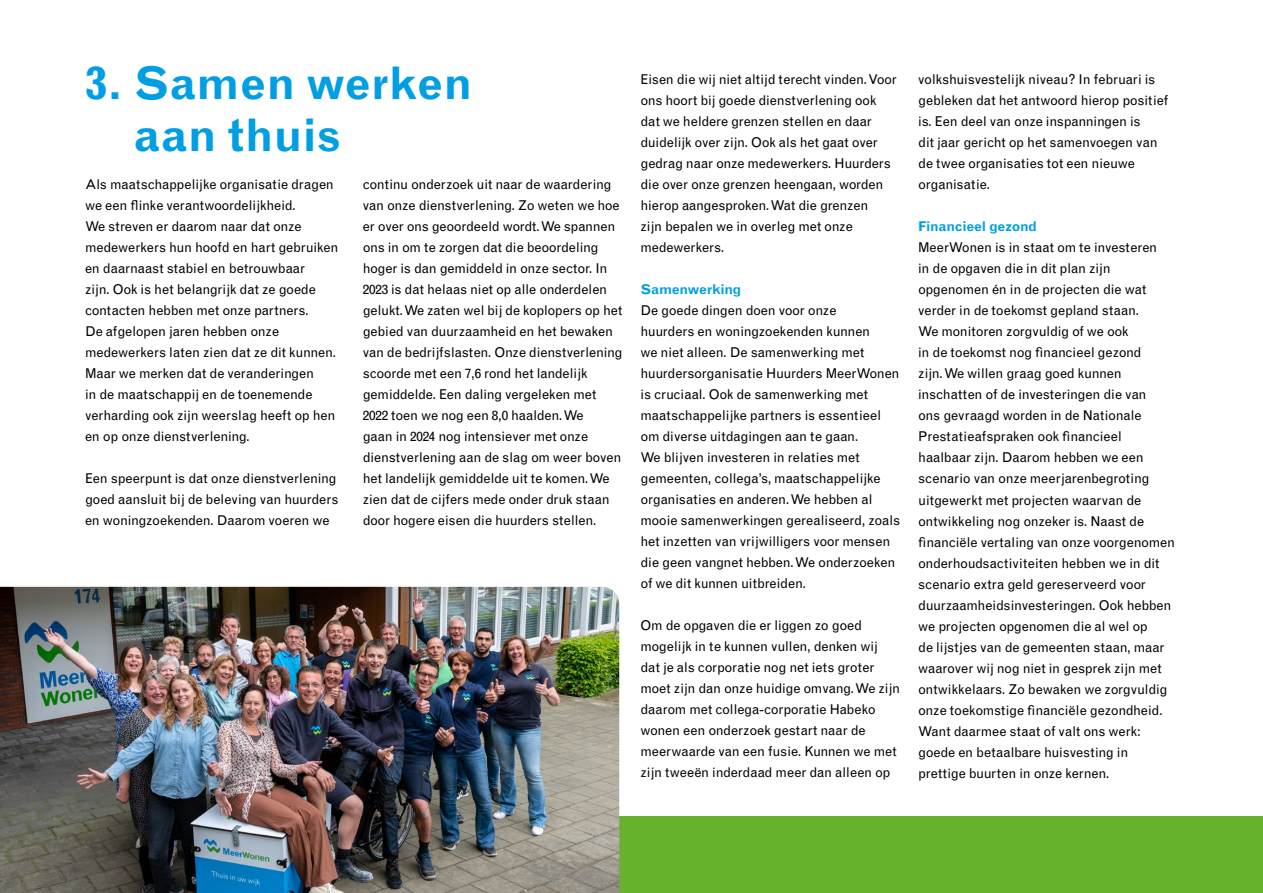
<style>
.page{position:relative;width:1263px;height:893px;background:#fff}
.page>*{position:absolute;margin:0;border:0;box-sizing:border-box;transform-origin:0 0}
.t1{font:700 45px/52.5px "Grotesque MT Std";color:#009fe3}
.t2{font:13.5px/21px "Grotesque MT Std";letter-spacing:-.01em;color:#000}
.t3{font:700 13.5px "Grotesque MT Std";letter-spacing:-.03em;color:#009fe3}
</style>
<div class="page">
<div style="left:0;top:816px;width:1263px;height:77px;background:#65b32e"></div>
<img style="left:0;top:587px;width:619px;height:306px">
<h1 class="t1" style="left:134px;top:57px;width:341px;text-indent:-48px">3. Samen werken aan thuis</h1>
<p class="t2" style="left:85px;top:174px;width:255px">Als maatschappelijke organisatie dragen we een flinke verantwoordelijkheid.<br>We streven er daarom naar dat onze medewerkers hun hoofd en hart gebruiken en daarnaast stabiel en betrouwbaar<br>zijn. Ook is het belangrijk dat ze goede contacten hebben met onze partners.<br>De afgelopen jaren hebben onze medewerkers laten zien dat ze dit kunnen.<br>Maar we merken dat de veranderingen<br>in de maatschappij en de toenemende verharding ook zijn weerslag heeft op hen en op onze dienstverlening.</p>
<p class="t2" style="left:85px;top:468px;width:255px">Een speerpunt is dat onze dienstverlening goed aansluit bij de beleving van huurders en woningzoekenden. Daarom voeren we</p>
<p class="t2" style="left:363px;top:174px;width:261px">continu onderzoek uit naar de waardering van onze dienstverlening. Zo weten we hoe er over ons geoordeeld wordt. We spannen ons in om te zorgen dat die beoordeling hoger is dan gemiddeld in onze sector. In 2023 is dat helaas niet op alle onderdelen gelukt. We zaten wel bij de koplopers op het gebied van duurzaamheid en het bewaken van de bedrijfslasten. Onze dienstverlening scoorde met een 7,6 rond het landelijk gemiddelde. Een daling vergeleken met 2022 toen we nog een 8,0 haalden. We<br>gaan in 2024 nog intensiever met onze dienstverlening aan de slag om weer boven het landelijk gemiddelde uit te komen. We zien dat de cijfers mede onder druk staan door hogere eisen die huurders stellen.</p>
<p class="t2" style="left:640px;top:69px;width:258px">Eisen die wij niet altijd terecht vinden. Voor ons hoort bij goede dienstverlening ook dat we heldere grenzen stellen en daar duidelijk over zijn. Ook als het gaat over gedrag naar onze medewerkers. Huurders die over onze grenzen heengaan, worden hierop aangesproken. Wat die grenzen<br>zijn bepalen we in overleg met onze medewerkers.</p>
<p class="t3" style="left:640px;top:282px;width:102px">Samenwerking</p>
<p class="t2" style="left:640px;top:300px;width:261px">De goede dingen doen voor onze<br>huurders en woningzoekenden kunnen<br>we niet alleen. De samenwerking met huurdersorganisatie Huurders MeerWonen is cruciaal. Ook de samenwerking met maatschappelijke partners is essentieel om diverse uitdagingen aan te gaan.<br>We blijven investeren in relaties met gemeenten, collega’s, maatschappelijke organisaties en anderen. We hebben al mooie samenwerkingen gerealiseerd, zoals het inzetten van vrijwilligers voor mensen die geen vangnet hebben. We onderzoeken of we dit kunnen uitbreiden.</p>
<p class="t2" style="left:640px;top:615px;width:261px">Om de opgaven die er liggen zo goed mogelijk in te kunnen vullen, denken wij dat je als corporatie nog net iets groter moet zijn dan onze huidige omvang. We zijn daarom met collega-corporatie Habeko wonen een onderzoek gestart naar de meerwaarde van een fusie. Kunnen we met zijn tweeën inderdaad meer dan alleen op</p>
<p class="t2" style="left:918px;top:69px;width:251px">volkshuisvestelijk niveau? In februari is gebleken dat het antwoord hierop positief is. Een deel van onze inspanningen is<br>dit jaar gericht op het samenvoegen van de twee organisaties tot een nieuwe organisatie.</p>
<p class="t3" style="left:918px;top:219px;width:120px">Financieel gezond</p>
<p class="t2" style="left:918px;top:237px;width:258px">MeerWonen is in staat om te investeren<br>in de opgaven die in dit plan zijn opgenomen én in de projecten die wat verder in de toekomst gepland staan.<br>We monitoren zorgvuldig of we ook<br>in de toekomst nog financieel gezond<br>zijn. We willen graag goed kunnen inschatten of de investeringen die van<br>ons gevraagd worden in de Nationale Prestatieafspraken ook financieel haalbaar zijn. Daarom hebben we een scenario van onze meerjarenbegroting uitgewerkt met projecten waarvan de ontwikkeling nog onzeker is. Naast de financiële vertaling van onze voorgenomen onderhoudsactiviteiten hebben we in dit scenario extra geld gereserveerd voor duurzaamheidsinvesteringen. Ook hebben we projecten opgenomen die al wel op<br>de lijstjes van de gemeenten staan, maar waarover wij nog niet in gesprek zijn met ontwikkelaars. Zo bewaken we zorgvuldig onze toekomstige financiële gezondheid.<br>Want daarmee staat of valt ons werk: goede en betaalbare huisvesting in prettige buurten in onze kernen.</p>
</div>
